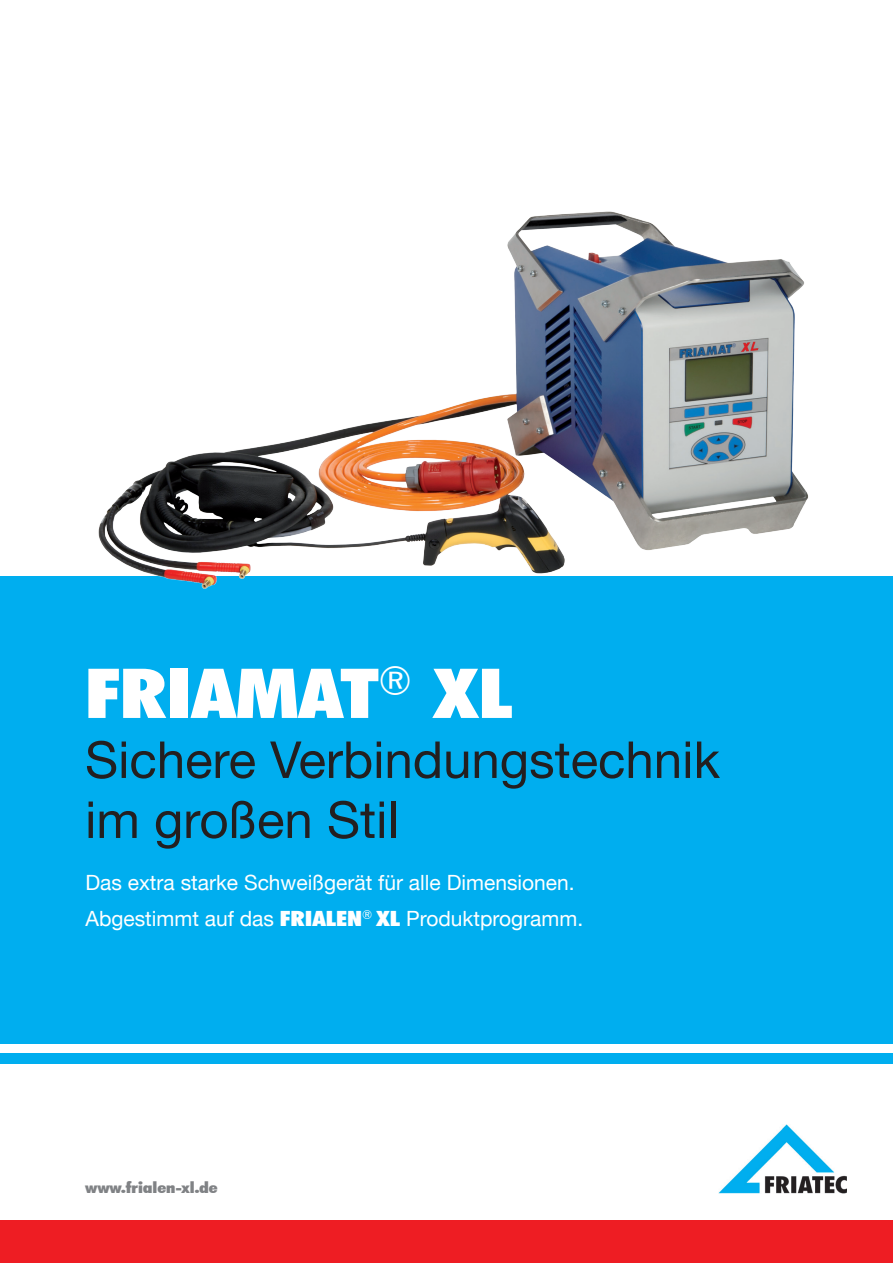
<style>
.page{position:relative;width:893px;height:1263px;background:#fff}
.page>*{position:absolute;margin:0;border:0;box-sizing:border-box;transform-origin:0 0}
.t1{font:900 condensed 69px "Futura BT";letter-spacing:-.005em;color:#fff;scale:1.25 1}
.t2{font:51px/60px "Helvetica Neue LT";color:#231f20}
.t3{font:21px/36px "Helvetica Neue LT";color:#fff}
.t4{font:900 condensed 15px "Futura BT";letter-spacing:-.005em;color:#808285;scale:1.25 1}
.s1{font-family:"Futura BT";font-weight:900;font-stretch:condensed}
</style>
<div class="page">
<div style="left:0;top:576px;width:893px;height:467px;background:#00aeef"></div>
<div style="left:0;top:1053px;width:893px;height:11px;background:#00aeef"></div>
<div style="left:0;top:1220px;width:893px;height:43px;background:#ee1d23"></div>
<img style="left:719px;top:1124px;width:127px;height:69px">
<img style="left:98px;top:211px;width:711px;height:378px">
<p class="t1" style="left:85px;top:651px;width:344px">FRIAMAT<sup>®</sup> XL</p>
<p class="t2" style="left:85px;top:729px;width:636px">Sichere Verbindungstechnik im großen Stil</p>
<p class="t3" style="left:85px;top:864px;width:499px">Das extra starke Schweißgerät für alle Dimensionen.<br>Abgestimmt auf das <span class="s1">FRIALEN</span><sup>®</sup> <span class="s1">XL</span> Produktprogramm.</p>
<p class="t4" style="left:85px;top:1178px;width:108px">www.frialen-xl.de</p>
</div>
